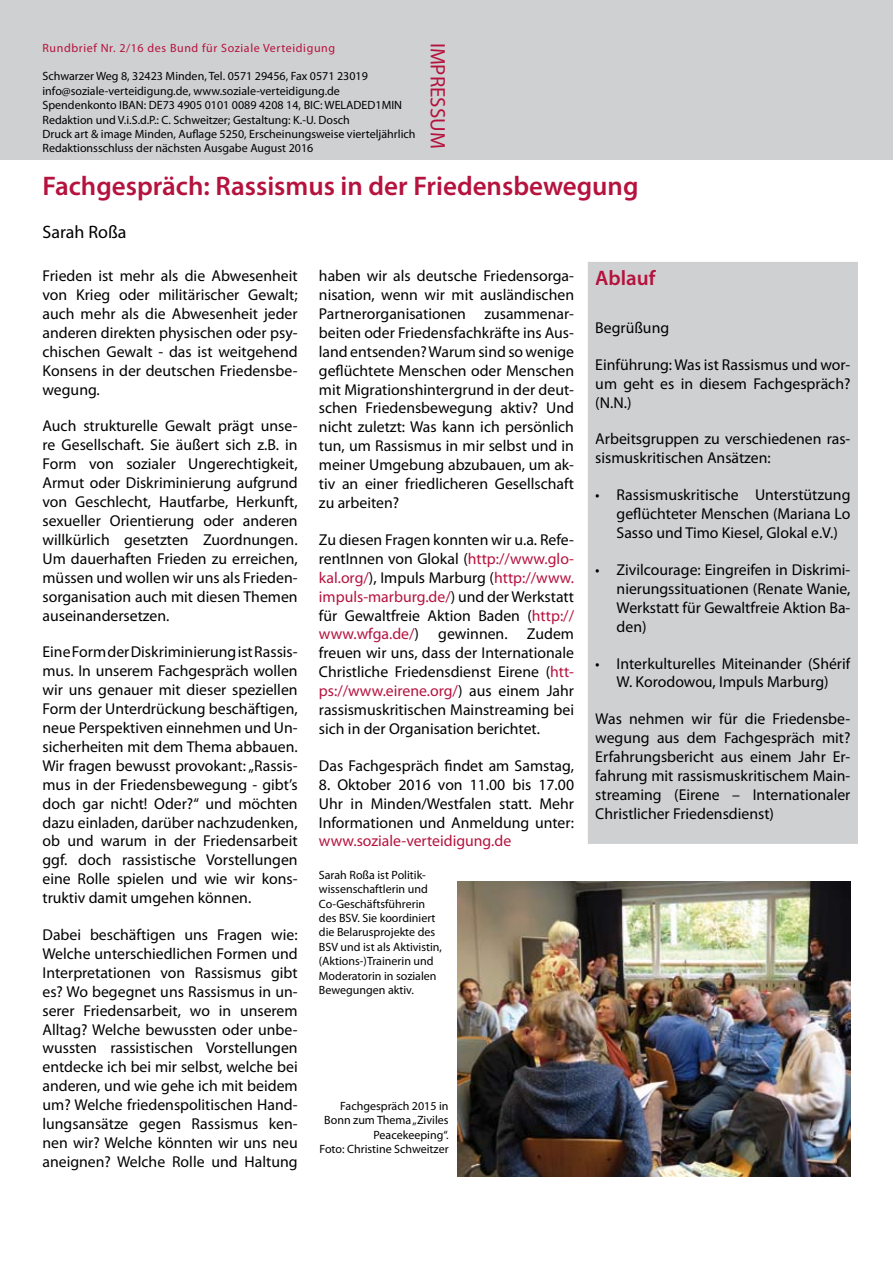
<style>
.page{position:relative;width:893px;height:1263px;background:#fff}
.page>*{position:absolute;margin:0;border:0;box-sizing:border-box;transform-origin:0 0}
.t1{font:600 27px "Myriad Pro";color:#b5123e}
.t2{font:21px "Myriad Pro";color:#b5123e}
.t3{font:600 21px "Myriad Pro";color:#b5123e}
.t4{font:18px "Myriad Pro";color:#000}
.t5{font:15.75px/18.9px "Myriad Pro";color:#000;text-align:justify}
.t6{font:15.75px "Myriad Pro";color:#b5123e}
.t7{font:12px/14.4px "Myriad Pro";color:#000}
.t8{font:12px "Myriad Pro";letter-spacing:.05em;color:#b5123e}
.s1{color:#b5123e}
</style>
<div class="page">
<div style="left:0;top:0;width:893px;height:159px;background:#cfd0d1"></div>
<div style="left:588px;top:262px;width:270px;height:582px;background:#cfd0d1"></div>
<img style="left:457px;top:882px;width:393px;height:295px">
<p class="t8" style="left:43px;top:40px;width:294px">Rundbrief Nr. 2/16 des Bund für Soziale Verteidigung</p>
<p class="t7" style="left:43px;top:69px;width:374px">Schwarzer Weg 8, 32423 Minden, Tel. 0571 29456, Fax 0571 23019 info@soziale-verteidigung.de, www.soziale-verteidigung.de Spendenkonto IBAN: DE73 4905 0101 0089 4208 14, BIC: WELADED1MIN Redaktion und V.i.S.d.P.: C. Schweitzer; Gestaltung: K.-U. Dosch<br>Druck art &amp; image Minden, Auflage 5250, Erscheinungsweise vierteljährlich Redaktionsschluss der nächsten Ausgabe August 2016</p>
<h2 class="t2" style="left:451px;top:43px;width:107px;rotate:90deg">IMPRESSUM</h2>
<h1 class="t1" style="left:43px;top:169px;width:597px">Fachgespräch: Rassismus in der Friedensbewegung</h1>
<p class="t4" style="left:43px;top:221px;width:86px">Sarah Roßa</p>
<p class="t5" style="left:43px;top:266px;width:257px">Frieden ist mehr als die Abwesenheit von Krieg oder militärischer Gewalt; auch mehr als die Abwesenheit jeder anderen direkten physischen oder psy&shy;chischen Gewalt - das ist weitgehend Konsens in der deutschen Friedensbe&shy;wegung.</p>
<p class="t5" style="left:43px;top:416px;width:257px">Auch strukturelle Gewalt prägt unse&shy;re Gesellschaft. Sie äußert sich z.B. in Form von sozialer Ungerechtigkeit, Armut oder Diskriminierung aufgrund von Geschlecht, Hautfarbe, Herkunft, sexueller Orientierung oder anderen willkürlich gesetzten Zuordnungen.<br>Um dauerhaften Frieden zu erreichen, müssen und wollen wir uns als Frieden&shy;sorganisation auch mit diesen Themen auseinandersetzen.</p>
<p class="t5" style="left:43px;top:642px;width:257px">Eine Form der Diskriminierung ist Rassis&shy;mus. In unserem Fachgespräch wollen wir uns genauer mit dieser speziellen Form der Unterdrückung beschäftigen, neue Perspektiven einnehmen und Un&shy;sicherheiten mit dem Thema abbauen.<br>Wir fragen bewusst provokant: „Rassis&shy;mus in der Friedensbewegung - gibt’s doch gar nicht! Oder?“ und möchten dazu einladen, darüber nachzudenken, ob und warum in der Friedensarbeit ggf. doch rassistische Vorstellungen eine Rolle spielen und wie wir kons&shy;truktiv damit umgehen können.</p>
<p class="t5" style="left:43px;top:925px;width:257px">Dabei beschäftigen uns Fragen wie:<br>Welche unterschiedlichen Formen und Interpretationen von Rassismus gibt es? Wo begegnet uns Rassismus in un&shy;serer Friedensarbeit, wo in unserem Alltag? Welche bewussten oder unbe&shy;wussten rassistischen Vorstellungen entdecke ich bei mir selbst, welche bei anderen, und wie gehe ich mit beidem um? Welche friedenspolitischen Hand&shy;lungsansätze gegen Rassismus ken&shy;nen wir? Welche könnten wir uns neu aneignen? Welche Rolle und Haltung</p>
<p class="t5" style="left:319px;top:266px;width:257px">haben wir als deutsche Friedensorga&shy;nisation, wenn wir mit ausländischen Partnerorganisationen zusammenar&shy;beiten oder Friedensfachkräfte ins Aus&shy;land entsenden? Warum sind so wenige geflüchtete Menschen oder Menschen mit Migrationshintergrund in der deut&shy;schen Friedensbewegung aktiv? Und nicht zuletzt: Was kann ich persönlich tun, um Rassismus in mir selbst und in meiner Umgebung abzubauen, um ak&shy;tiv an einer friedlicheren Gesellschaft zu arbeiten?</p>
<p class="t5" style="left:319px;top:530px;width:257px">Zu diesen Fragen konnten wir u.a. Refe&shy;rentInnen von Glokal (<span class="s1">http://www.glo&shy;kal.org/</span>), Impuls Marburg (<span class="s1">http://www. impuls-marburg.de/</span>) und der Werkstatt für Gewaltfreie Aktion Baden (<span class="s1">http:// www.wfga.de/</span>) gewinnen. Zudem freuen wir uns, dass der Internationale Christliche Friedensdienst Eirene (<span class="s1">htt&shy;ps://www.eirene.org/</span>) aus einem Jahr rassismuskritischen Mainstreaming bei sich in der Organisation berichtet.</p>
<p class="t5" style="left:319px;top:756px;width:257px">Das Fachgespräch findet am Samstag,</p>
<p class="t5" style="left:319px;top:775px;width:257px">8. Oktober 2016 von 11.00 bis 17.00<br>Uhr in Minden/Westfalen statt. Mehr Informationen und Anmeldung unter:</p>
<p class="t6" style="left:319px;top:831px;width:194px">www.soziale-verteidigung.de</p>
<p class="t7" style="left:319px;top:867px;width:125px">Sarah Roßa ist Politik&shy;wissenschaftlerin und<br>Co-Geschäftsführerin des BSV. Sie koordiniert die Belarusprojekte des<br>BSV und ist als Aktivistin, (Aktions-)Trainerin und<br>Moderatorin in sozialen<br>Bewegungen aktiv.</p>
<h2 class="t3" style="left:595px;top:265px;width:62px">Ablauf</h2>
<p class="t5" style="left:595px;top:318px;width:75px">Begrüßung</p>
<p class="t5" style="left:595px;top:355px;width:257px">Einführung: Was ist Rassismus und wor&shy;um geht es in diesem Fachgespräch? (N.N.)</p>
<p class="t5" style="left:595px;top:429px;width:257px">Arbeitsgruppen zu verschiedenen ras&shy;sismuskritischen Ansätzen:</p>
<p class="t5" style="left:617px;top:485px;width:235px">Rassismuskritische Unterstützung geflüchteter Menschen (Mariana Lo Sasso und Timo Kiesel, Glokal e.V.)</p>
<p class="t5" style="left:617px;top:560px;width:235px">Zivilcourage: Eingreifen in Diskrimi&shy;nierungssituationen (Renate Wanie, Werkstatt für Gewaltfreie Aktion Ba&shy;den)</p>
<p class="t5" style="left:617px;top:653px;width:235px">Interkulturelles Miteinander (Shérif<br>W. Korodowou, Impuls Marburg)</p>
<p class="t5" style="left:595px;top:709px;width:257px">Was nehmen wir für die Friedensbe&shy;wegung aus dem Fachgespräch mit?<br>Erfahrungsbericht aus einem Jahr Er&shy;fahrung mit rassismuskritischem Main&shy;streaming (Eirene – Internationaler Christlicher Friedensdienst)</p>
<p class="t5" style="left:595px;top:485px;width:6px">•</p>
<p class="t5" style="left:595px;top:560px;width:6px">•</p>
<p class="t5" style="left:595px;top:653px;width:6px">•</p>
<p class="t7" style="left:320px;top:1099px;width:131px;text-align:right">Fachgespräch 2015 in<br>Bonn zum Thema „Ziviles<br>Peacekeeping“.<br>Foto: Christine Schweitzer</p>
</div>
